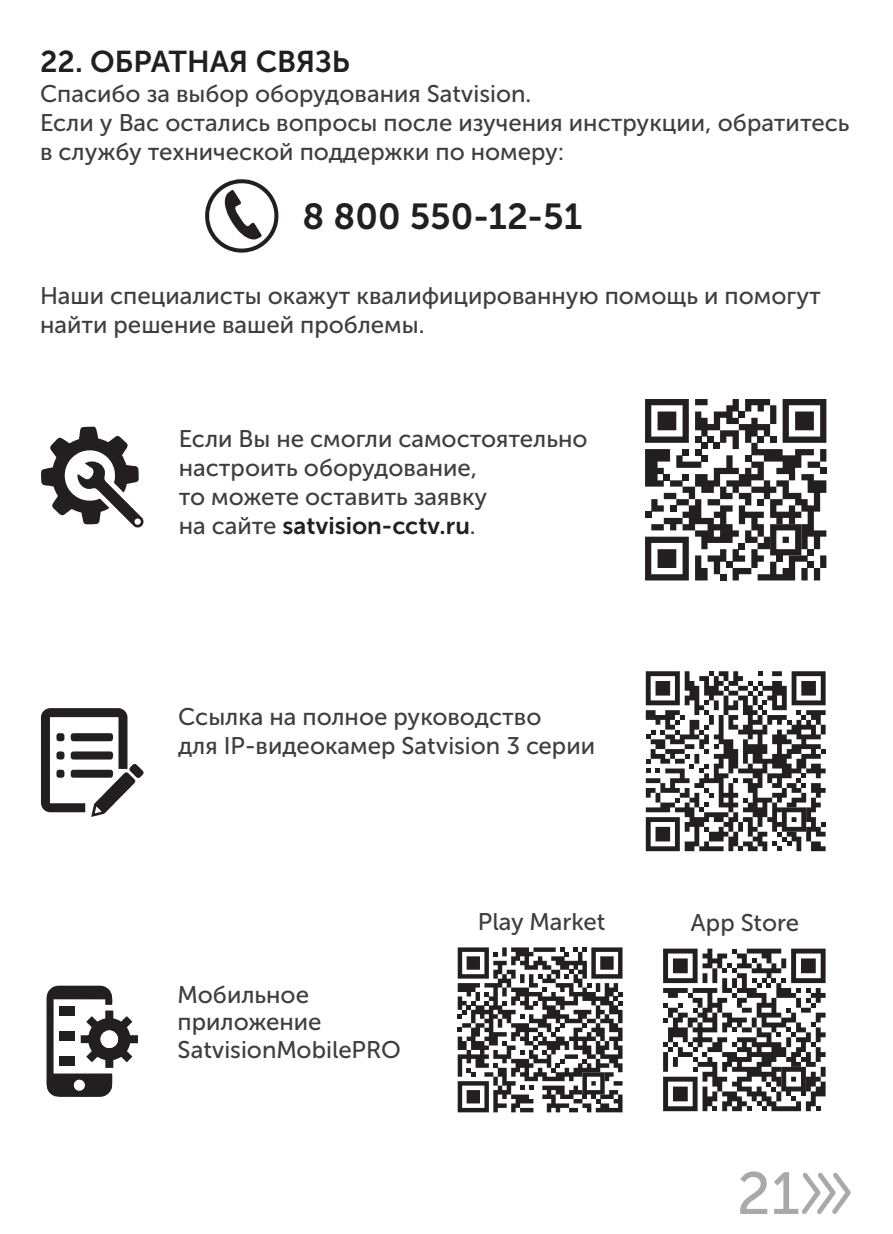
<style>
.page{position:relative;width:893px;height:1234px;background:#fff}
.page>*{position:absolute;margin:0;border:0;box-sizing:border-box;transform-origin:0 0}
.t1{font:59.1px "Museo Sans Cyrl 500";color:#a8a9ad}
.t2{font:36px "Museo Sans Cyrl 700";color:#231f20}
.t3{font:30px "Museo Sans Cyrl 700";color:#231f20}
.t4{font:24px/28.8px "Museo Sans Cyrl 500";color:#3e3e3f}
.t5{font:24px "Museo Sans Cyrl 700";color:#231f20}
.s1{font-family:"Museo Sans Cyrl 500";color:#3e3e3f}
</style>
<div class="page">
<svg style="left:205px;top:179px;width:73px;height:73px"></svg>
<svg style="left:41px;top:426px;width:103px;height:102px"></svg>
<svg style="left:41px;top:708px;width:103px;height:108px"></svg>
<svg style="left:802px;top:1173px;width:49px;height:40px"></svg>
<svg style="left:645px;top:399px;width:181px;height:181px"></svg>
<svg style="left:646px;top:671px;width:180px;height:180px"></svg>
<svg style="left:46px;top:985px;width:92px;height:111px"></svg>
<svg style="left:100px;top:1029px;width:19px;height:19px"></svg>
<div style="left:60px;top:1006px;width:15px;height:9px;background:#231f20"></div>
<div style="left:60px;top:1030px;width:15px;height:10px;background:#231f20"></div>
<div style="left:60px;top:1056px;width:15px;height:9px;background:#231f20"></div>
<svg style="left:663px;top:948px;width:163px;height:162px"></svg>
<svg style="left:458px;top:947px;width:164px;height:165px"></svg>
<p class="t3" style="left:40px;top:50px;width:311px">22. ОБРАТНАЯ СВЯЗЬ</p>
<p class="t4" style="left:40px;top:82px;width:811px">Спасибо за выбор оборудования Satvision.<br>Если у Вас остались вопросы после изучения инструкции, обратитесь в службу технической поддержки по номеру:</p>
<h2 class="t2" style="left:303px;top:202px;width:281px">8 800 550-12-51</h2>
<p class="t4" style="left:40px;top:284px;width:782px">Наши специалисты окажут квалифицированную помощь и помогут найти решение вашей проблемы.</p>
<p class="t4" style="left:179px;top:427px;width:410px">Если Вы не смогли самостоятельно настроить оборудование,<br>то можете оставить заявку</p>
<p class="t5" style="left:179px;top:515px;width:298px"><span class="s1">на сайте</span> satvision-cctv.ru<span class="s1">.</span></p>
<p class="t4" style="left:178px;top:704px;width:419px">Cсылка на полное руководство<br>для IP-видеокамер Satvision 3 серии</p>
<p class="t4" style="left:178px;top:982px;width:225px;line-height:27.6px">Мобильное приложение<br>SatvisionMobilePRO</p>
<p class="t4" style="left:478px;top:909px;width:129px">Play Market</p>
<p class="t4" style="left:691px;top:909px;width:110px">App Store</p>
<h1 class="t1" style="left:737px;top:1169px;width:65px">21</h1>
</div>
